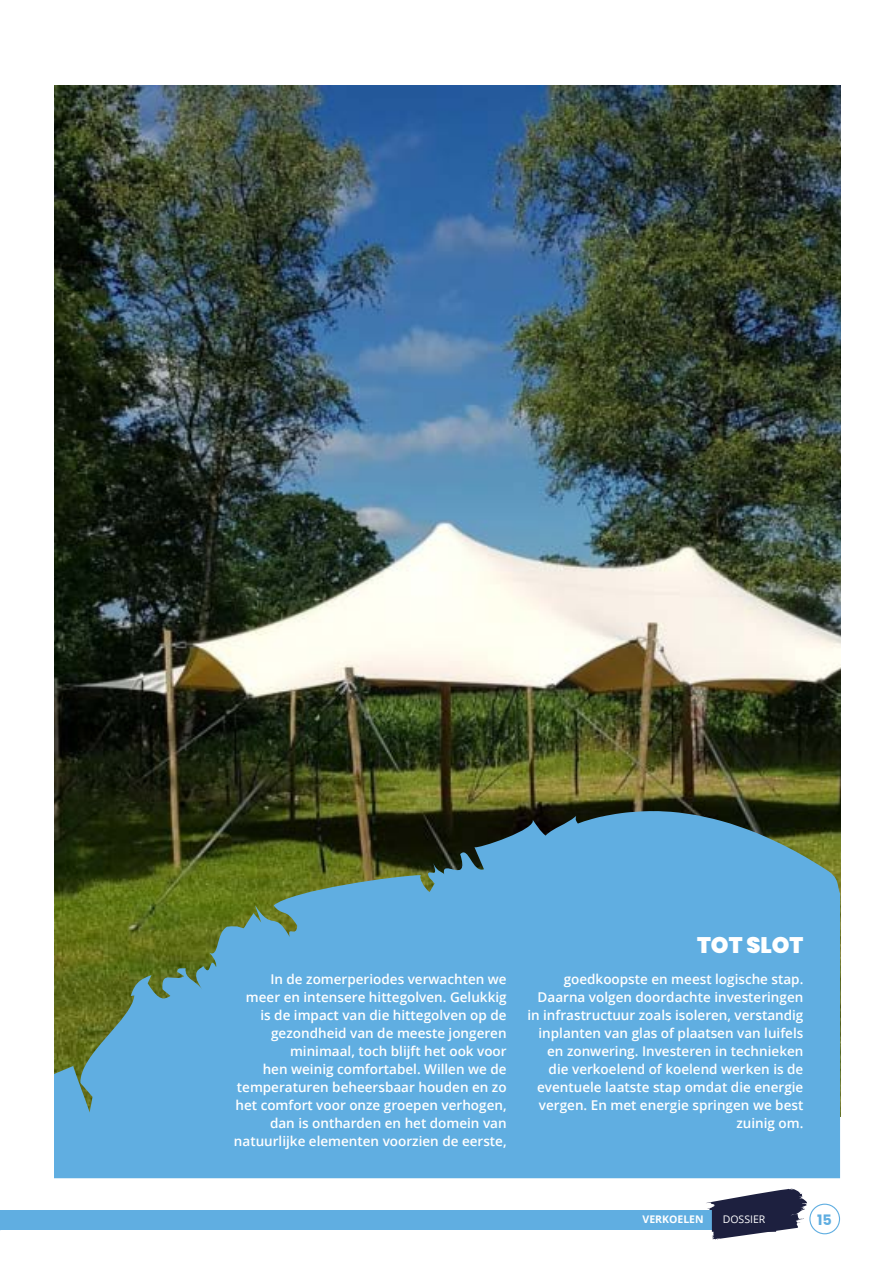
<style>
.page{position:relative;width:893px;height:1263px;background:#fff}
.page>*{position:absolute;margin:0;border:0;box-sizing:border-box;transform-origin:0 0}
.t1{font:900 22.5px "Poppins";color:#fff}
.t2{font:700 14.4px "Poppins";color:#60aee1}
.t3{font:600 13.5px/18px "Open Sans";color:#fff;text-align:right}
.t4{font:700 10.5px "Open Sans";color:#fff}
.t5{font:10.5px "Open Sans";color:#fff}
</style>
<div class="page">
<svg style="left:706px;top:1188px;width:101px;height:51px"></svg>
<img style="left:54px;top:85px;width:786px;height:726px">
<svg style="left:54px;top:811px;width:786px;height:367px;background:#5999b5"></svg>
<div style="left:809px;top:1203px;width:31px;height:31px;border:1px solid #60aee1;border-radius:50%"></div>
<div style="left:0;top:1210px;width:765px;height:20px;background:#60aee1"></div>
<div style="left:712px;top:1208px;width:64px;height:24px;background:#1d203f"></div>
<h1 class="t1" style="left:697px;top:932px;width:108px">TOT SLOT</h1>
<p class="t3" style="left:234px;top:969px;width:274px">In de zomerperiodes verwachten we meer en intensere hittegolven. Gelukkig is de impact van die hittegolven op de gezondheid van de meeste jongeren minimaal, toch blijft het ook voor<br>hen weinig comfortabel. Willen we de temperaturen beheersbaar houden en zo het comfort voor onze groepen verhogen, dan is ontharden en het domein van natuurlijke elementen voorzien de eerste,</p>
<p class="t3" style="left:527px;top:969px;width:278px">goedkoopste en meest logische stap.<br>Daarna volgen doordachte investeringen in infrastructuur zoals isoleren, verstandig inplanten van glas of plaatsen van luifels en zonwering. Investeren in technieken die verkoelend of koelend werken is de eventuele laatste stap omdat die energie vergen. En met energie springen we best zuinig om.</p>
<p class="t4" style="left:642px;top:1211px;width:63px">VERKOELEN</p>
<p class="t5" style="left:723px;top:1212px;width:44px">DOSSIER</p>
<p class="t2" style="left:817px;top:1211px;width:16px">15</p>
</div>
